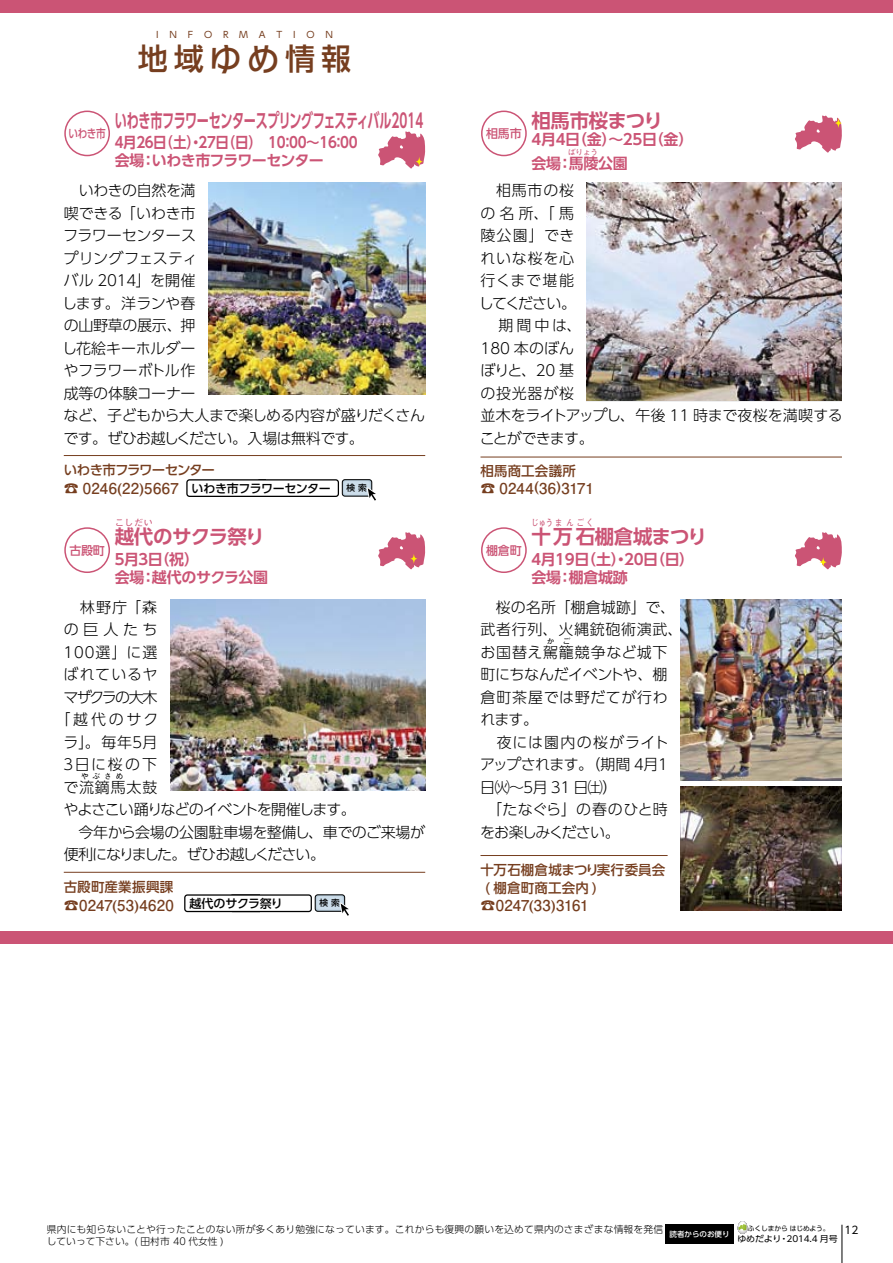
<style>
.page{position:relative;width:893px;height:1263px;background:#fff}
.page>*{position:absolute;margin:0;border:0;box-sizing:border-box;transform-origin:0 0}
.t1{font:500 30px "UD Shin Go Pro";color:#763e1f}
.t2{font:700 19.5px "UD Shin Go Pro De";letter-spacing:-.03em;color:#cb5475;scale:.62 1}
.t3{font:700 19.5px "UD Shin Go Pro De";letter-spacing:-.03em;color:#cb5475}
.t4{font:300 15px/22.5px "UD Shin Go Pro";letter-spacing:-.02em;color:#000}
.t5{font:300 15px/22.5px "UD Shin Go Pro";letter-spacing:.005em;color:#000}
.t6{font:300 15px/22.5px "UD Shin Go Pro";letter-spacing:-.055em;color:#000}
.t7{font:700 15px/18px "UD Shin Go Pro De";letter-spacing:-.03em;color:#cb5475}
.t8{font:300 15px/22.5px "UD Shin Go Pro";letter-spacing:.055em;color:#000;text-align:center}
.t9{font:700 15px/18px "UD Shin Go Pro De";letter-spacing:-.055em;color:#cb5475;scale:.9 1}
.t10{font:700 15px "Futo Go B101 Pr 5";letter-spacing:.02em;color:#763e1f}
.t11{font:300 15px/22.5px "UD Shin Go Pro";letter-spacing:.045em;color:#000}
.t12{font:700 15px "Futo Go B101 Pr 5";letter-spacing:-.005em;color:#763e1f}
.t13{font:500 13.5px/17.2px "UD Shin Go Pro";letter-spacing:.005em;color:#763e1f}
.t14{font:500 13.5px "UD Shin Go Pro";letter-spacing:-.065em;color:#763e1f}
.t15{font:500 12px "UD Shin Go Pro";letter-spacing:-.03em;color:#000}
.t16{font:500 12px "UD Shin Go Pro";letter-spacing:-.02em;color:#cb5475}
.t17{font:500 12px "UD Shin Go Pro";letter-spacing:-.02em;color:#cb5475;scale:.8 1}
.t18{font:10.5px "UD Shin Go Pro";color:#000}
.t19{font:300 9.75px/11.2px "UD Shin Go Pro";letter-spacing:.02em;color:#000}
.t20{font:9px "UD Shin Go Pro";letter-spacing:1.2em;color:#763e1f}
.t21{font:700 9px "UD Shin Go Pro De";letter-spacing:.305em;color:#cb5475;scale:.8 1}
.t22{font:700 9px "UD Shin Go Pro De";letter-spacing:.06em;color:#cb5475}
.t23{font:500 8.7px "Shin Go Pr 5";color:#000}
.t24{font:8.55px "UD Shin Go Pro";letter-spacing:-.02em;color:#000;scale:1.05 1}
.t25{font:500 7.5px "UD Shin Go Pro";color:#fff}
.t26{font:300 7.5px "UD Shin Go Pro";color:#000}
.t27{font:700 7.5px "UD Shin Go Pro De";color:#cb5475}
.t28{font:6.75px "UD Shin Go Pro";letter-spacing:-.02em;color:#000}
.s1{font-family:"Typelabo N Std";font-size:31.5px}
.s2{font-family:"Shin Go Pr 5";font-size:8.7px}
</style>
<div class="page">
<hr style="left:842px;top:1225px;width:1px;height:38px;background:#000">
<svg style="left:738px;top:1221px;width:9px;height:13px"></svg>
<div style="left:665px;top:1225px;width:68px;height:19px;background:#000"></div>
<div style="left:0;top:0;width:893px;height:13px;background:#cb5475"></div>
<div style="left:0;top:931px;width:893px;height:13px;background:#cb5475"></div>
<hr style="left:480px;top:855px;width:188px;height:1px;background:#763e1f">
<hr style="left:480px;top:457px;width:362px;height:1px;background:#763e1f">
<hr style="left:64px;top:872px;width:361px;height:1px;background:#763e1f">
<hr style="left:64px;top:455px;width:361px;height:1px;background:#763e1f">
<div style="left:481px;top:527px;width:46px;height:46px;border:2px solid #cb5475;border-radius:50%"></div>
<div style="left:481px;top:111px;width:46px;height:45px;border:2px solid #cb5475;border-radius:50%"></div>
<div style="left:64px;top:527px;width:46px;height:46px;border:2px solid #cb5475;border-radius:50%"></div>
<div style="left:64px;top:111px;width:46px;height:45px;border:2px solid #cb5475;border-radius:50%"></div>
<svg style="left:795px;top:532px;width:47px;height:37px"></svg>
<svg style="left:820px;top:557px;width:7px;height:10px"></svg>
<svg style="left:378px;top:131px;width:47px;height:37px"></svg>
<svg style="left:416px;top:157px;width:7px;height:10px"></svg>
<svg style="left:378px;top:532px;width:47px;height:37px"></svg>
<svg style="left:410px;top:554px;width:7px;height:10px"></svg>
<svg style="left:795px;top:115px;width:47px;height:37px"></svg>
<svg style="left:835px;top:118px;width:7px;height:10px"></svg>
<div style="left:315px;top:895px;width:30px;height:16px;background:#ccddea;border-radius:3px"></div>
<div style="left:229px;top:894px;width:83px;height:18px;border:1px solid #000;border-radius:3px"></div>
<div style="left:315px;top:894px;width:30px;height:18px;border:1px solid #000;border-radius:3px"></div>
<svg style="left:338px;top:899px;width:11px;height:17px"></svg>
<svg style="left:184px;top:894px;width:76px;height:18px"></svg>
<div style="left:342px;top:480px;width:30px;height:16px;background:#ccddea;border-radius:3px"></div>
<div style="left:257px;top:479px;width:82px;height:18px;border:1px solid #000;border-radius:3px"></div>
<div style="left:342px;top:479px;width:30px;height:18px;border:1px solid #000;border-radius:3px"></div>
<svg style="left:365px;top:484px;width:11px;height:17px"></svg>
<svg style="left:186px;top:479px;width:80px;height:18px"></svg>
<img style="left:680px;top:787px;width:162px;height:123px">
<img style="left:680px;top:600px;width:162px;height:180px">
<img style="left:587px;top:183px;width:255px;height:218px">
<img style="left:170px;top:600px;width:255px;height:191px">
<img style="left:208px;top:183px;width:217px;height:212px">
<p class="t20" style="left:156px;top:27px;width:178px">INFORMATION</p>
<p class="t1" style="left:138px;top:35px;width:215px">地域<span class="s1">ゆめ</span>情報</p>
<p class="t17" style="left:69px;top:124px;width:48px">いわき市</p>
<p class="t2" style="left:115px;top:104px;width:499px">いわき市フラワーセンタースプリングフェスティバル2014</p>
<p class="t9" style="left:112px;top:133px;width:274px">４月２６日（土）・２７日（日）　1 0：00〜 1 6：00会場：いわき市フラワーセンター</p>
<p class="t4" style="left:62px;top:179px;width:365px">　いわきの自然を満<br>喫できる「いわき市<br>フラワーセンタース<br>プリングフェスティ<br>バル 2014」を開催<br>します。洋ランや春<br>の山野草の展示、押<br>し花絵キーホルダー<br>やフラワーボトル作<br>成等の体験コーナー<br>など、子どもから大人まで楽しめる内容が盛りだくさんです。ぜひお越しください。入場は無料です。</p>
<p class="t14" style="left:64px;top:459px;width:153px">いわき市フラワーセンター</p>
<p class="t10" style="left:64px;top:476px;width:117px">☎ 0246(22)5667</p>
<p class="t15" style="left:192px;top:478px;width:141px">いわき市フラワーセンター</p>
<p class="t23" style="left:276px;top:481px;width:22px">検 索</p>
<p class="t23" style="left:347px;top:481px;width:22px">検 索</p>
<p class="t16" style="left:69px;top:540px;width:37px">古殿町</p>
<p class="t22" style="left:115px;top:515px;width:39px">こしだい</p>
<p class="t7" style="left:112px;top:549px;width:158px">５月３日（祝）<br>会場：越代のサクラ公園</p>
<p class="t3" style="left:115px;top:521px;width:151px">越代のサクラ祭り</p>
<p class="t8" style="left:56px;top:595px;width:104px">　林野庁「森の巨人たち<br>１００選」に選ばれているヤマザクラの大木「越代のサクラ」。毎年５月<br>３日に桜の下で流鏑馬太鼓</p>
<p class="t26" style="left:81px;top:770px;width:44px">やぶさめ</p>
<p class="t6" style="left:63px;top:798px;width:363px">やよさこい踊りなどのイベントを開催します。<br>　今年から会場の公園駐車場を整備し、車でのご来場が便利になりました。ぜひお越しください。</p>
<p class="t13" style="left:64px;top:878px;width:111px">古殿町産業振興課</p>
<p class="t10" style="left:64px;top:893px;width:112px">☎0247(53)4620</p>
<p class="t15" style="left:189px;top:893px;width:106px">越代のサクラ祭り<span class="s2">検 索</span></p>
<p class="t23" style="left:319px;top:896px;width:22px">検 索</p>
<p class="t16" style="left:486px;top:124px;width:37px">相馬市</p>
<p class="t3" style="left:531px;top:104px;width:133px">相馬市桜まつり</p>
<p class="t7" style="left:531px;top:127px;width:163px;line-height:24px">4月4日（金）〜25日（金）会場：馬陵公園</p>
<p class="t27" style="left:568px;top:146px;width:31px">ばりょう</p>
<p class="t5" style="left:479px;top:179px;width:365px">　相馬市の桜<br>の名所、「馬<br>陵公園」でき<br>れいな桜を心<br>行くまで堪能<br>してください。<br>　期間中は、<br>180 本のぼん<br>ぼりと、20 基<br>の投光器が桜<br>並木をライトアップし、午後 11 時まで夜桜を満喫することができます。</p>
<p class="t13" style="left:480px;top:462px;width:111px">相馬商工会議所　</p>
<p class="t10" style="left:480px;top:476px;width:115px">☎ 0244(36)3171</p>
<p class="t16" style="left:486px;top:540px;width:37px">棚倉町</p>
<p class="t21" style="left:531px;top:515px;width:79px">じゅうまんごく</p>
<p class="t7" style="left:529px;top:549px;width:167px">４月19日（土）・20日（日）会場：棚倉城跡</p>
<p class="t3" style="left:531px;top:521px;width:177px">十万石棚倉城まつり</p>
<p class="t11" style="left:480px;top:595px;width:204px">　桜の名所「棚倉城跡」で、武者行列、火縄銃砲術演武、お国替え駕籠競争など城下</p>
<p class="t26" style="left:547px;top:635px;width:9px">か</p>
<p class="t26" style="left:563px;top:635px;width:9px">ご</p>
<p class="t4" style="left:480px;top:663px;width:192px">町にちなんだイベントや、棚倉町茶屋では野だてが行われます。<br>　夜には園内の桜がライトアップされます。（期間４月１日㈫〜５月 31 日㈯）<br>　「たなぐら」の春のひと時をお楽しみください。</p>
<p class="t13" style="left:485px;top:861px;width:182px;text-indent:-4px">十万石棚倉城まつり実行委員会( 棚倉町商工会内 )</p>
<p class="t12" style="left:480px;top:893px;width:110px">☎0247(33)3161</p>
<p class="t19" style="left:47px;top:1224px;width:618px">県内にも知らないことや行ったことのない所が多くあり勉強になっています。これからも復興の願いを込めて県内のさまざまな情報を発信していって下さい。( 田村市 40 代女性 )</p>
<p class="t25" style="left:669px;top:1228px;width:61px">読者からのお便り</p>
<p class="t28" style="left:748px;top:1223px;width:83px">ふくしまから はじめよう。</p>
<p class="t24" style="left:737px;top:1232px;width:97px">ゆめだより・2014.4 月号</p>
<p class="t18" style="left:845px;top:1221px;width:15px">12</p>
</div>
